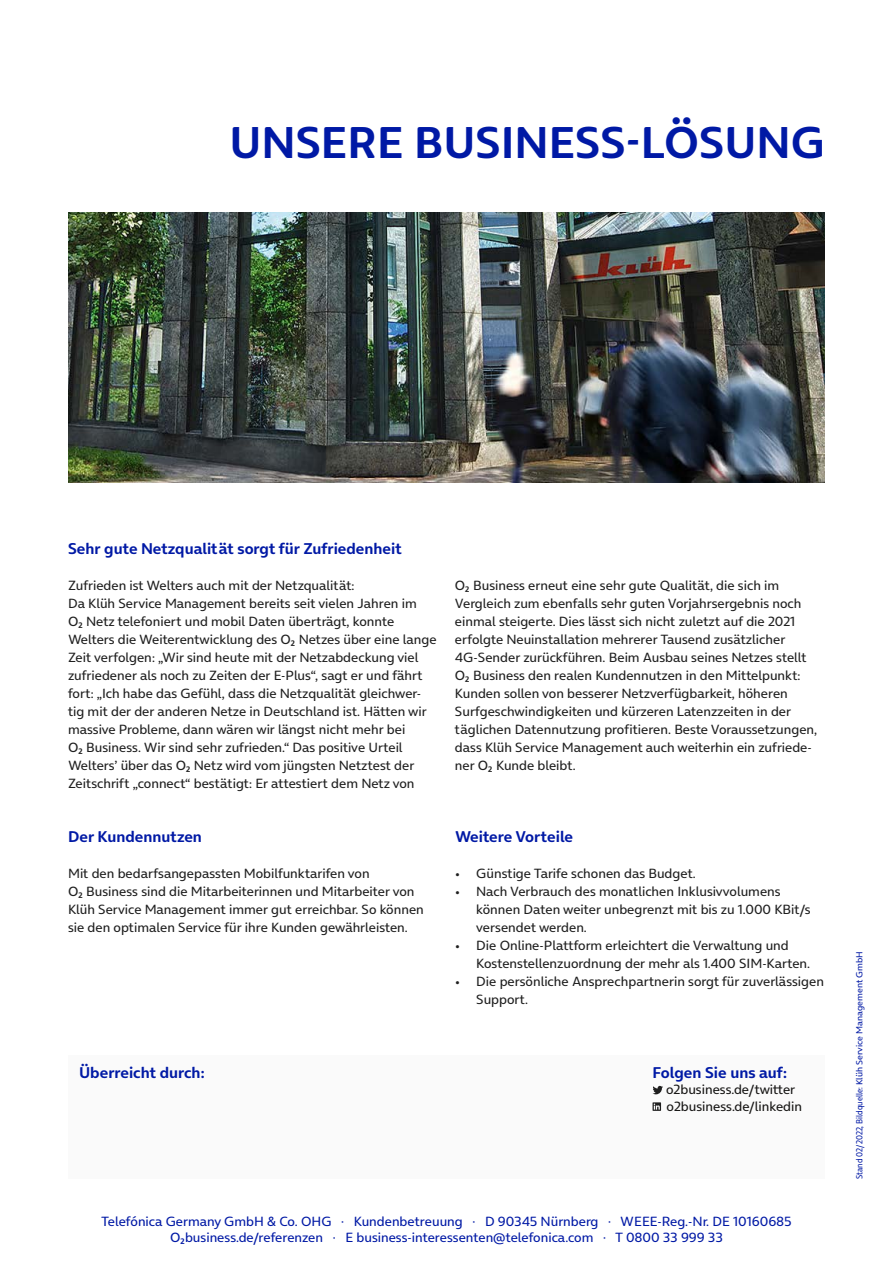
<style>
.page{position:relative;width:893px;height:1263px;background:#fff}
.page>*{position:absolute;margin:0;border:0;box-sizing:border-box;transform-origin:0 0}
.t1{font:700 45px "On Air";color:#0019a5}
.t2{font:700 15.75px "On Air";color:#0019a5}
.t3{font:13.5px/18px "On Air";color:#1f1f1f}
.t4{font:13.5px/16.5px "On Air";color:#0019a5;text-align:center}
.t5{font:13.5px/16.5px "On Air";color:#181716}
.t6{font:9px "On Air";color:#0019a5;scale:.87 1}
</style>
<div class="page">
<img style="left:68px;top:212px;width:757px;height:270px">
<div style="left:68px;top:1056px;width:757px;height:123px;background:#fafafa"></div>
<svg style="left:652px;top:1086px;width:11px;height:8px"></svg>
<svg style="left:652px;top:1102px;width:9px;height:9px"></svg>
<h1 class="t1" style="left:229px;top:104px;width:597px">UNSERE BUSINESS-LÖSUNG</h1>
<p class="t2" style="left:68px;top:535px;width:335px">Sehr gute Netzqualität sorgt für Zufriedenheit</p>
<p class="t3" style="left:68px;top:575px;width:370px">Zufrieden ist Welters auch mit der Netzqualität:<br>Da Klüh Service Management bereits seit vielen Jahren im<br>π Netz telefoniert und mobil Daten überträgt, konnte Welters die Weiterentwicklung des π Netzes über eine lange Zeit verfolgen: „Wir sind heute mit der Netzabdeckung viel zufriedener als noch zu Zeiten der E-Plus“, sagt er und fährt fort: „Ich habe das Gefühl, dass die Netzqualität gleichwer&shy;tig mit der der anderen Netze in Deutschland ist. Hätten wir massive Probleme, dann wären wir längst nicht mehr bei<br>π Business. Wir sind sehr zufrieden.“ Das positive Urteil Welters’ über das π Netz wird vom jüngsten Netztest der Zeitschrift „connect“ bestätigt: Er attestiert dem Netz von</p>
<p class="t3" style="left:455px;top:575px;width:364px">π Business erneut eine sehr gute Qualität, die sich im Vergleich zum ebenfalls sehr guten Vorjahrsergebnis noch einmal steigerte. Dies lässt sich nicht zuletzt auf die 2021 erfolgte Neuinstallation mehrerer Tausend zusätzlicher 4G-Sender zurückführen. Beim Ausbau seines Netzes stellt π Business den realen Kundennutzen in den Mittelpunkt:<br>Kunden sollen von besserer Netzverfügbarkeit, höheren Surfgeschwindigkeiten und kürzeren Latenzzeiten in der täglichen Datennutzung profitieren. Beste Voraussetzungen, dass Klüh Service Management auch weiterhin ein zufriede&shy;ner π Kunde bleibt.</p>
<p class="t2" style="left:68px;top:823px;width:135px">Der Kundennutzen</p>
<p class="t3" style="left:68px;top:863px;width:357px">Mit den bedarfsangepassten Mobilfunktarifen von<br>π Business sind die Mitarbeiterinnen und Mitarbeiter von Klüh Service Management immer gut erreichbar. So können sie den optimalen Service für ihre Kunden gewährleisten.</p>
<p class="t2" style="left:455px;top:823px;width:120px">Weitere Vorteile</p>
<p class="t3" style="left:455px;top:863px;width:242px">• Günstige Tarife schonen das Budget.</p>
<p class="t3" style="left:476px;top:881px;width:336px;text-indent:-21px">• Nach Verbrauch des monatlichen Inklusivvolumens können Daten weiter unbegrenzt mit bis zu 1.000 KBit/s versendet werden.</p>
<p class="t3" style="left:476px;top:935px;width:335px;text-indent:-21px">• Die Online-Plattform erleichtert die Verwaltung und<br>Kostenstellenzuordnung der mehr als 1.400 SIM-Karten.</p>
<p class="t3" style="left:476px;top:971px;width:349px;text-indent:-21px">• Die persönliche Ansprechpartnerin sorgt für zuverlässigen<br>Support.</p>
<p class="t2" style="left:79px;top:1059px;width:127px">Überreicht durch:</p>
<p class="t2" style="left:652px;top:1059px;width:136px">Folgen Sie uns auf:</p>
<p class="t5" style="left:666px;top:1080px;width:137px">o2business.de/twitter o2business.de/linkedin</p>
<p class="t4" style="left:101px;top:1211px;width:692px">Telefónica Germany GmbH &amp; Co. OHG · Kundenbetreuung · D 90345 Nürnberg · WEEE-Reg.-Nr. DE 10160685 πbusiness.de/referenzen · E business-interessenten@telefonica.com · T 0800 33 999 33</p>
<p class="t6" style="left:852px;top:1179px;width:263px;rotate:-90deg">Stand 02/2022, Bildquelle: Klüh Service Management GmbH</p>
</div>
